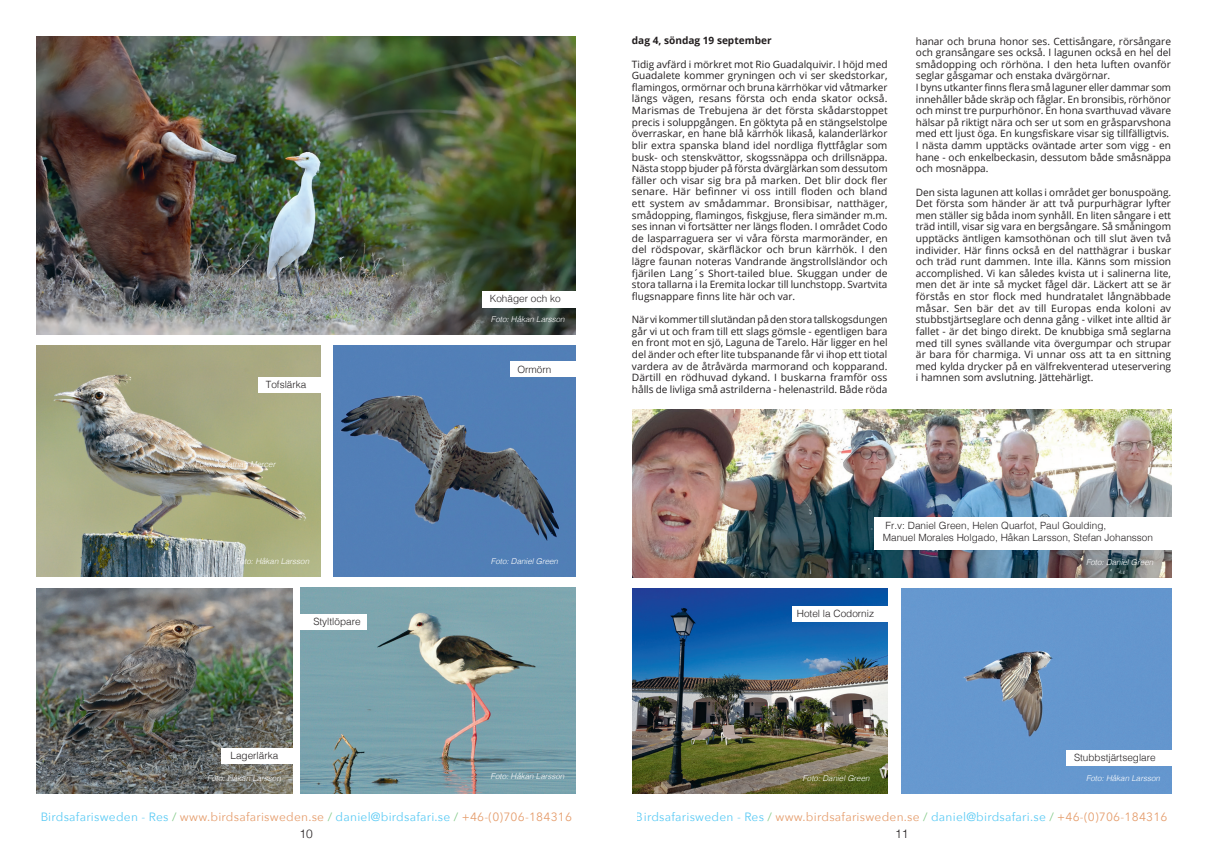
<style>
.page{position:relative;width:1208px;height:859px;background:#fff}
.page>*{position:absolute;margin:0;border:0;box-sizing:border-box;transform-origin:0 0}
.t1{font:12px "Avenir Next";letter-spacing:.02em;color:#00aeef}
.t2{font:300 12px "Helvetica";color:#231f20}
.t3{font:10.1px/11.6px "Open Sans";color:#231f20;text-align:justify}
.t4{font:700 10.1px "Open Sans";color:#231f20}
.t5{font:300 10px/12px "Helvetica";color:#231f20}
.t6{font:italic 300 8px "Helvetica";color:#fff}
.s1{color:#40ae49}
.s2{color:#d7681d}
</style>
<div class="page">
<div style="left:901px;top:589px;width:270px;height:205px;background:#6597cf"></div>
<img style="left:632px;top:589px;width:255px;height:205px">
<img style="left:632px;top:409px;width:539px;height:169px">
<div style="left:1066px;top:750px;width:119px;height:15px;background:#fff"></div>
<div style="left:792px;top:606px;width:102px;height:16px;background:#fff"></div>
<div style="left:874px;top:517px;width:311px;height:32px;background:#fff"></div>
<img style="left:37px;top:37px;width:538px;height:297px">
<div style="left:482px;top:292px;width:100px;height:16px;background:#fff"></div>
<img style="left:333px;top:346px;width:242px;height:230px">
<img style="left:37px;top:346px;width:283px;height:230px">
<img style="left:300px;top:588px;width:275px;height:206px">
<img style="left:37px;top:589px;width:255px;height:205px">
<div style="left:510px;top:361px;width:74px;height:16px;background:#fff"></div>
<div style="left:221px;top:748px;width:73px;height:16px;background:#fff"></div>
<div style="left:259px;top:377px;width:67px;height:16px;background:#fff"></div>
<div style="left:296px;top:614px;width:70px;height:16px;background:#fff"></div>
<p class="t5" style="left:266px;top:377px;width:42px">Tofslärka</p>
<p class="t6" style="left:195px;top:458px;width:82px">Foto: Jonathan Mercer</p>
<p class="t6" style="left:235px;top:555px;width:75px">Foto: Håkan Larsson</p>
<p class="t5" style="left:313px;top:615px;width:49px">Styltlöpare</p>
<p class="t5" style="left:230px;top:749px;width:49px">Lagerlärka</p>
<p class="t5" style="left:489px;top:292px;width:73px">Kohäger och ko</p>
<p class="t6" style="left:491px;top:312px;width:75px">Foto: Håkan Larsson</p>
<p class="t5" style="left:517px;top:362px;width:35px">Ormörn</p>
<p class="t6" style="left:491px;top:554px;width:69px">Foto: Daniel Green</p>
<p class="t4" style="left:632px;top:34px;width:141px">dag 4, söndag 19 september</p>
<p class="t3" style="left:632px;top:58px;width:257px">Tidig avfärd i mörkret mot Rio Guadalquivir. I höjd med Guadalete kommer gryningen och vi ser skedstorkar, flamingos, ormörnar och bruna kärrhökar vid våtmarker längs vägen, resans första och enda skator också.<br>Marismas de Trebujena är det första skådarstoppet precis i soluppgången. En göktyta på en stängselstolpe överraskar, en hane blå kärrhök likaså, kalanderlärkor blir extra spanska bland idel nordliga flyttfåglar som busk- och stenskvättor, skogssnäppa och drillsnäppa.<br>Nästa stopp bjuder på första dvärglärkan som dessutom fäller och visar sig bra på marken. Det blir dock fler senare. Här befinner vi oss intill floden och bland ett system av smådammar. Bronsibisar, natthäger, smådopping, flamingos, fiskgjuse, flera simänder m.m. ses innan vi fortsätter ner längs floden. I området Codo de lasparraguera ser vi våra första marmoränder, en del rödspovar, skärfläckor och brun kärrhök. I den lägre faunan noteras Vandrande ängstrollsländor och fjärilen Lang´s Short-tailed blue. Skuggan under de stora tallarna i la Eremita lockar till lunchstopp. Svartvita flugsnappare finns lite här och var.</p>
<p class="t3" style="left:632px;top:313px;width:257px">När vi kommer till slutändan på den stora tallskogsdungen går vi ut och fram till ett slags gömsle - egentligen bara en front mot en sjö, Laguna de Tarelo. Här ligger en hel del änder och efter lite tubspanande får vi ihop ett tiotal vardera av de åtråvärda marmorand och kopparand.<br>Därtill en rödhuvad dykand. I buskarna framför oss hålls de livliga små astrilderna - helenastrild. Både röda</p>
<p class="t3" style="left:916px;top:35px;width:257px;text-align:left">hanar och bruna honor ses. Cettisångare, rörsångare och gransångare ses också. I lagunen också en hel del smådopping och rörhöna. I den heta luften ovanför seglar gåsgamar och enstaka dvärgörnar.<br>I byns utkanter finns flera små laguner eller dammar som innehåller både skräp och fåglar. En bronsibis, rörhönor och minst tre purpurhönor. En hona svarthuvad vävare hälsar på riktigt nära och ser ut som en gråsparvshona med ett ljust öga. En kungsfiskare visar sig tillfälligtvis.<br>I nästa damm upptäcks oväntade arter som vigg - en hane - och enkelbeckasin, dessutom både småsnäppa och mosnäppa.</p>
<p class="t3" style="left:916px;top:186px;width:257px">Den sista lagunen att kollas i området ger bonuspoäng.<br>Det första som händer är att två purpurhägrar lyfter men ställer sig båda inom synhåll. En liten sångare i ett träd intill, visar sig vara en bergsångare. Så småningom upptäcks äntligen kamsothönan och till slut även två individer. Här finns också en del natthägrar i buskar och träd runt dammen. Inte illa. Känns som mission accomplished. Vi kan således kvista ut i salinerna lite, men det är inte så mycket fågel där. Läckert att se är förstås en stor flock med hundratalet långnäbbade måsar. Sen bär det av till Europas enda koloni av stubbstjärtseglare och denna gång - vilket inte alltid är fallet - är det bingo direkt. De knubbiga små seglarna med till synes svällande vita övergumpar och strupar är bara för charmiga. Vi unnar oss att ta en sittning med kylda drycker på en välfrekventerad uteservering i hamnen som avslutning. Jättehärligt.</p>
<p class="t5" style="left:883px;top:518px;width:272px">Fr.v: Daniel Green, Helen Quarfot, Paul Goulding,<br>Manuel Morales Holgado, Håkan Larsson, Stefan Johansson</p>
<p class="t5" style="left:797px;top:607px;width:79px">Hotel la Codorniz</p>
<p class="t6" style="left:1086px;top:555px;width:69px">Foto: Daniel Green</p>
<p class="t5" style="left:1074px;top:750px;width:83px">Stubbstjärtseglare</p>
<p class="t6" style="left:490px;top:769px;width:75px">Foto: Håkan Larsson</p>
<p class="t6" style="left:207px;top:771px;width:75px">Foto: Håkan Larsson</p>
<p class="t6" style="left:802px;top:771px;width:69px">Foto: Daniel Green</p>
<p class="t6" style="left:1086px;top:771px;width:75px">Foto: Håkan Larsson</p>
<p class="t1" style="left:40px;top:807px;width:533px">Birdsafarisweden - Res <span class="s1">/</span> <span class="s2">www.birdsafarisweden.se</span> <span class="s1">/</span> daniel@birdsafari.se <span class="s1">/</span> <span class="s2">+46-(0)706-184316</span></p>
<p class="t1" style="left:636px;top:807px;width:533px">Birdsafarisweden - Res <span class="s1">/</span> <span class="s2">www.birdsafarisweden.se</span> <span class="s1">/</span> daniel@birdsafari.se <span class="s1">/</span> <span class="s2">+46-(0)706-184316</span></p>
<p class="t2" style="left:299px;top:823px;width:15px">10</p>
<p class="t2" style="left:895px;top:823px;width:15px">11</p>
</div>
